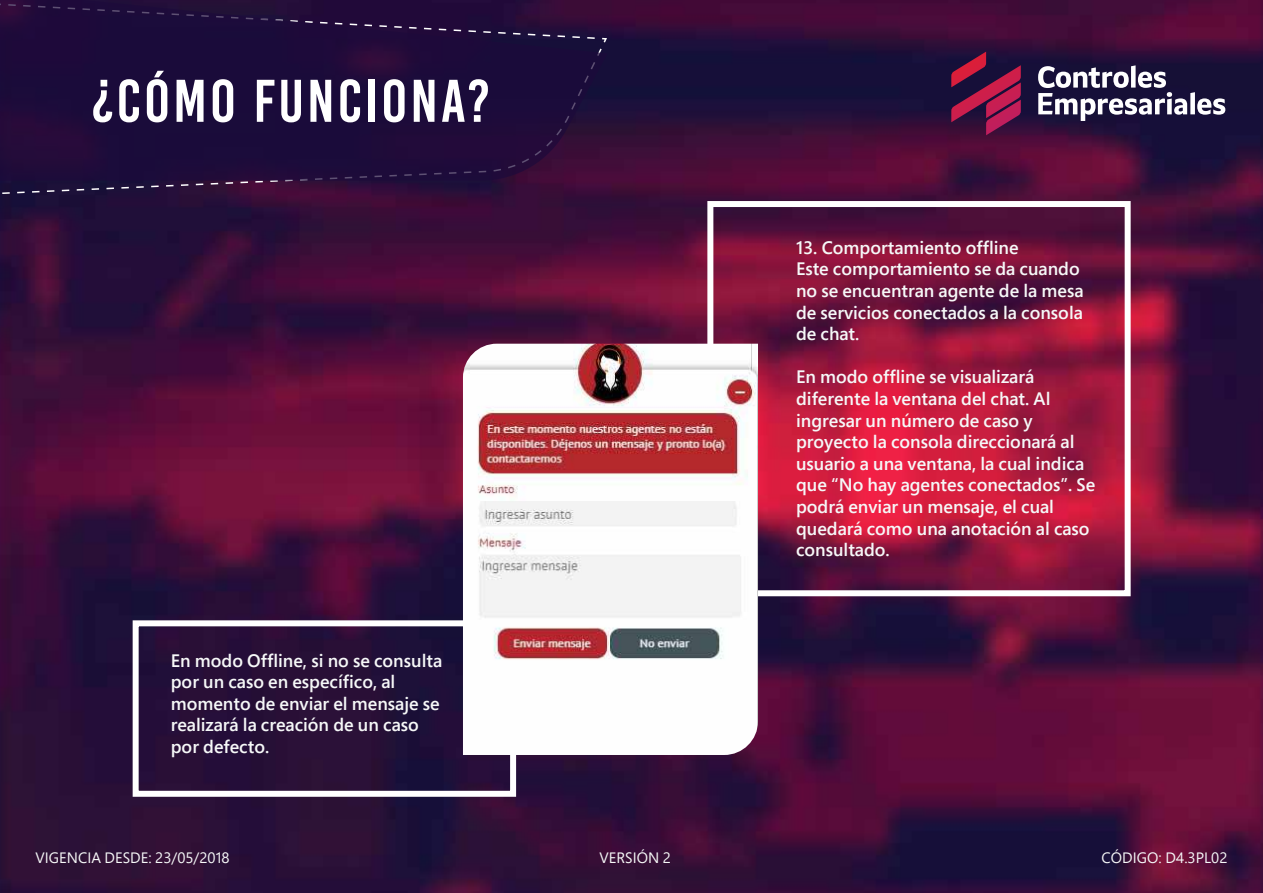
<style>
.page{position:relative;width:1263px;height:893px;background:#fff}
.page>*{position:absolute;margin:0;border:0;box-sizing:border-box;transform-origin:0 0}
.t1{font:60px "Bebas Kai";letter-spacing:.05em;color:#fff}
.t2{font:600 18px/21.6px "Segoe Pro";color:#f6f8f8}
.t3{font:15px "Segoe Pro";color:#f6f8f8}
</style>
<div class="page">
<img style="left:0;top:0;width:1263px;height:893px">
<svg style="left:951px;top:52px;width:70px;height:83px;background:#691541"></svg>
<svg style="left:1038px;top:65px;width:187px;height:56px"></svg>
<svg style="left:0;top:181px;width:603px;height:15px;background:#31133d"></svg>
<svg style="left:0;top:0;width:608px;height:181px;background:#1f0c3a"></svg>
<div style="left:133px;top:620px;width:383px;height:177px;border:6px solid #fff"></div>
<div style="left:707px;top:201px;width:424px;height:395px;border:6px solid #fff"></div>
<img style="left:463px;top:344px;width:295px;height:411px">
<h1 class="t1" style="left:91px;top:69px;width:400px">¿CÓMO FUNCIONA?</h1>
<p class="t2" style="left:171px;top:649px;width:273px">En modo Offline, si no se consulta por un caso en específico, al momento de enviar el mensaje se realizará la creación de un caso por defecto.</p>
<p class="t2" style="left:796px;top:236px;width:289px">13. Comportamiento offline<br>Este comportamiento se da cuando no se encuentran agente de la mesa de servicios conectados a la consola de chat.</p>
<p class="t2" style="left:796px;top:366px;width:301px">En modo offline se visualizará diferente la ventana del chat. Al ingresar un número de caso y proyecto la consola direccionará al usuario a una ventana, la cual indica que “No hay agentes conectados”. Se podrá enviar un mensaje, el cual quedará como una anotación al caso consultado.</p>
<p class="t3" style="left:35px;top:848px;width:196px">VIGENCIA DESDE: 23/05/2018</p>
<p class="t3" style="left:600px;top:848px;width:73px">VERSIÓN 2</p>
<p class="t3" style="left:1102px;top:848px;width:127px">CÓDIGO: D4.3PL02</p>
</div>
